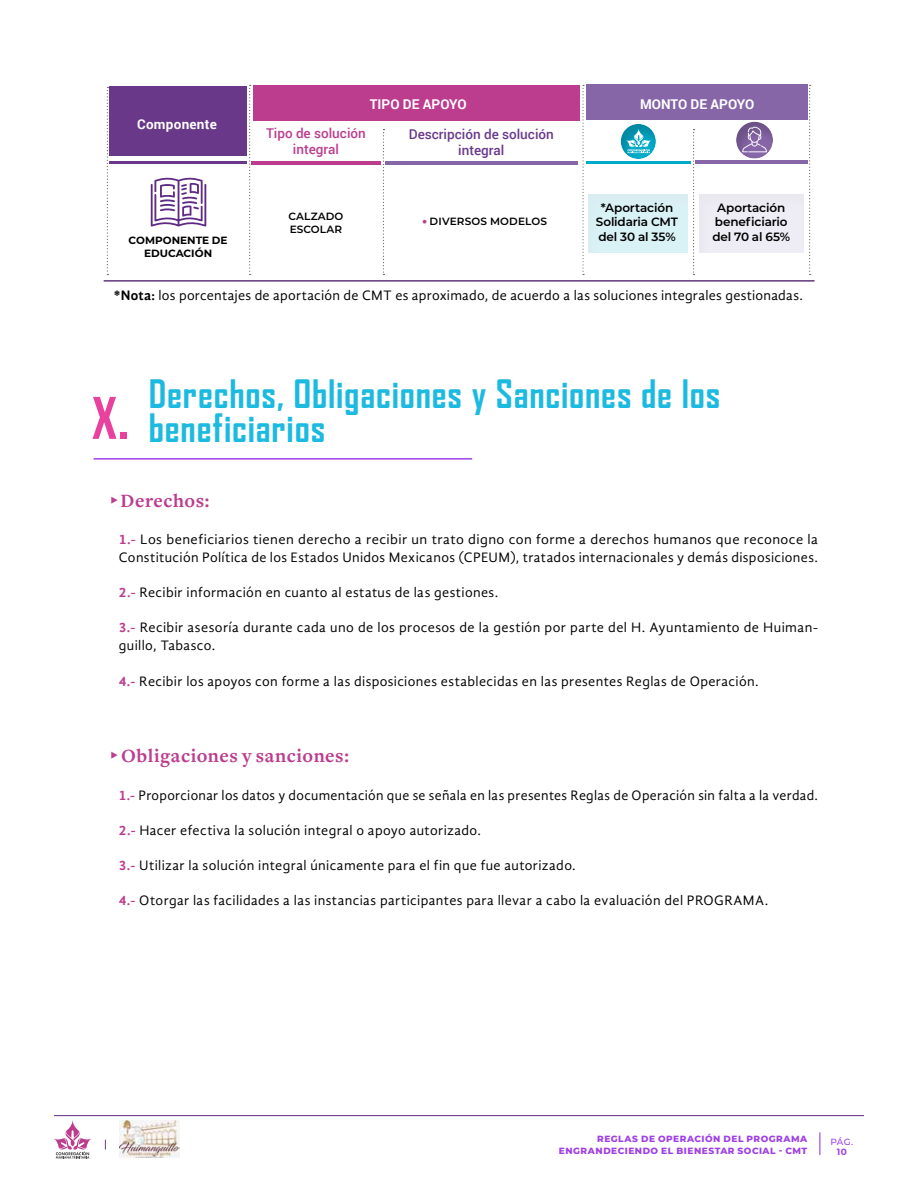
<style>
.page{position:relative;width:918px;height:1188px;background:#fff}
.page>*{position:absolute;margin:0;border:0;box-sizing:border-box;transform-origin:0 0}
.t1{font:700 37.5px/34.5px "Agency FB";letter-spacing:.02em;color:#1cbae0}
.t2{font:700 19.5px "Freight Text";letter-spacing:.025em;color:#bc3c8e}
.t3{font:14.1px/18px "Gandhi Sans";letter-spacing:.025em;color:#000}
.t4{font:500 13.5px/16.2px "Roboto";color:#69388c;text-align:center}
.t5{font:700 13.5px "Roboto";color:#fff}
.t6{font:500 13.5px/16.2px "Roboto";color:#bc3c8e;text-align:center}
.t7{font:700 13.5px "Roboto";letter-spacing:.02em;color:#fff}
.t8{font:600 12px/14.4px "Montserrat";letter-spacing:-.01em;color:#000;text-align:center}
.t9{font:600 10.5px/12.6px "Montserrat";letter-spacing:.015em;color:#000}
.t10{font:700 10.5px "Montserrat";color:#000}
.t11{font:800 9px/12px "Montserrat";letter-spacing:.055em;color:#9e40e6;text-align:right}
.t12{font:500 9px "Montserrat";color:#9e40e6}
.t13{font:700 9px "Montserrat";color:#9e40e6}
.s1{font-weight:700}
.s2{font-family:"Bebas Neue";font-size:60px;color:#e8429e}
.s3{font-weight:700;color:#bc3c8e}
</style>
<div class="page">
<hr style="left:54px;top:1115px;width:810px;height:1px;background:#5f2a84">
<svg style="left:819px;top:1133px;width:1px;height:22px"></svg>
<svg style="left:54px;top:1120px;width:37px;height:39px"></svg>
<img style="left:120px;top:1120px;width:59px;height:37px">
<hr style="left:94px;top:458px;width:378px;height:2px;background:#9e40e6">
<div style="left:574px;top:183px;width:126px;height:70px;background:#000;opacity:.2"></div>
<div style="left:686px;top:183px;width:130px;height:70px;background:#000;opacity:.2"></div>
<hr style="left:109px;top:161px;width:138px;height:3px;background:#6a3889">
<hr style="left:586px;top:161px;width:105px;height:3px;background:#00aac9">
<hr style="left:695px;top:161px;width:113px;height:3px;background:#8766a8">
<div style="left:109px;top:86px;width:138px;height:70px;background:#6a3889"></div>
<div style="left:586px;top:85px;width:222px;height:35px;background:#8766a8"></div>
<div style="left:253px;top:85px;width:326px;height:35px;background:#bc3c8e"></div>
<div style="left:369px;top:118px;width:28px;height:158px;background:#fff"></div>
<div style="left:236px;top:74px;width:28px;height:202px;background:#000;opacity:.2"></div>
<div style="left:569px;top:74px;width:28px;height:202px;background:#000;opacity:.2"></div>
<div style="left:796px;top:74px;width:28px;height:203px;background:#000;opacity:.2"></div>
<div style="left:93px;top:76px;width:28px;height:199px;background:#000;opacity:.2"></div>
<div style="left:680px;top:118px;width:28px;height:158px;background:#000;opacity:.2"></div>
<hr style="left:251px;top:161px;width:130px;height:3px;background:#bc3c8e">
<hr style="left:385px;top:161px;width:193px;height:3px;background:#8766a8">
<div style="left:608px;top:113px;width:62px;height:47px;background:#000;opacity:.2"></div>
<svg style="left:626px;top:129px;width:25px;height:24px"></svg>
<div style="left:723px;top:110px;width:65px;height:50px;background:#000;opacity:.2"></div>
<hr style="left:104px;top:280px;width:711px;height:2px;background:#60347b">
<svg style="left:742px;top:127px;width:25px;height:25px"></svg>
<svg style="left:151px;top:177px;width:55px;height:50px"></svg>
<p class="t7" style="left:137px;top:115px;width:81px">Componente</p>
<p class="t5" style="left:370px;top:95px;width:98px">TIPO DE APOYO</p>
<p class="t6" style="left:266px;top:124px;width:101px">Tipo de solución integral</p>
<p class="t4" style="left:409px;top:125px;width:146px">Descripción de solución integral</p>
<p class="t5" style="left:640px;top:94px;width:116px">MONTO DE APOYO</p>
<p class="t8" style="left:596px;top:200px;width:84px">*Aportación<br>Solidaria CMT del 30 al 35%</p>
<p class="t8" style="left:715px;top:200px;width:74px;text-align:left">Aportación beneficiario</p>
<p class="t9" style="left:289px;top:210px;width:56px">CALZADO<br>ESCOLAR</p>
<p class="t9" style="left:430px;top:215px;width:119px">DIVERSOS MODELOS</p>
<p class="t10" style="left:129px;top:233px;width:100px">COMPONENTE DE</p>
<p class="t8" style="left:712px;top:229px;width:79px">del 70 al 65%</p>
<p class="t10" style="left:144px;top:245px;width:70px">EDUCACIÓN</p>
<p class="t3" style="left:114px;top:286px;width:690px"><span class="s1">*Nota:</span> los porcentajes de aportación de CMT es aproximado, de acuerdo a las soluciones integrales gestionadas.</p>
<h1 class="t1" style="left:92px;top:375px;width:630px;text-indent:57px">Derechos, Obligaciones y Sanciones de los<br><span class="s2">X.</span> beneficiarios</h1>
<h2 class="t2" style="left:106px;top:490px;width:105px">▸Derechos:</h2>
<p class="t3" style="left:119px;top:531px;width:701px"><span class="s3">1.-</span> Los beneficiarios tienen derecho a recibir un trato digno con forme a derechos humanos que reconoce la<br>Constitución Política de los Estados Unidos Mexicanos (CPEUM), tratados internacionales y demás disposiciones.</p>
<p class="t3" style="left:119px;top:584px;width:381px"><span class="s3">2.-</span> Recibir información en cuanto al estatus de las gestiones.</p>
<p class="t3" style="left:119px;top:619px;width:701px"><span class="s3">3.-</span> Recibir asesoría durante cada uno de los procesos de la gestión por parte del H. Ayuntamiento de Huiman&shy;guillo, Tabasco.</p>
<p class="t3" style="left:119px;top:672px;width:641px"><span class="s3">4.-</span> Recibir los apoyos con forme a las disposiciones establecidas en las presentes Reglas de Operación.</p>
<h2 class="t2" style="left:106px;top:745px;width:244px">▸Obligaciones y sanciones:</h2>
<p class="t3" style="left:119px;top:786px;width:701px"><span class="s3">1.-</span> Proporcionar los datos y documentación que se señala en las presentes Reglas de Operación sin falta a la verdad.</p>
<p class="t3" style="left:119px;top:821px;width:364px"><span class="s3">2.-</span> Hacer efectiva la solución integral o apoyo autorizado.</p>
<p class="t3" style="left:119px;top:856px;width:458px"><span class="s3">3.-</span> Utilizar la solución integral únicamente para el fin que fue autorizado.</p>
<p class="t3" style="left:119px;top:891px;width:651px"><span class="s3">4.-</span> Otorgar las facilidades a las instancias participantes para llevar a cabo la evaluación del PROGRAMA.</p>
<p class="t11" style="left:559px;top:1132px;width:250px">REGLAS DE OPERACIÓN DEL PROGRAMA<br>ENGRANDECIENDO EL BIENESTAR SOCIAL - CMT</p>
<p class="t12" style="left:830px;top:1135px;width:24px">PÁG.</p>
<p class="t13" style="left:837px;top:1146px;width:12px">10</p>
</div>
